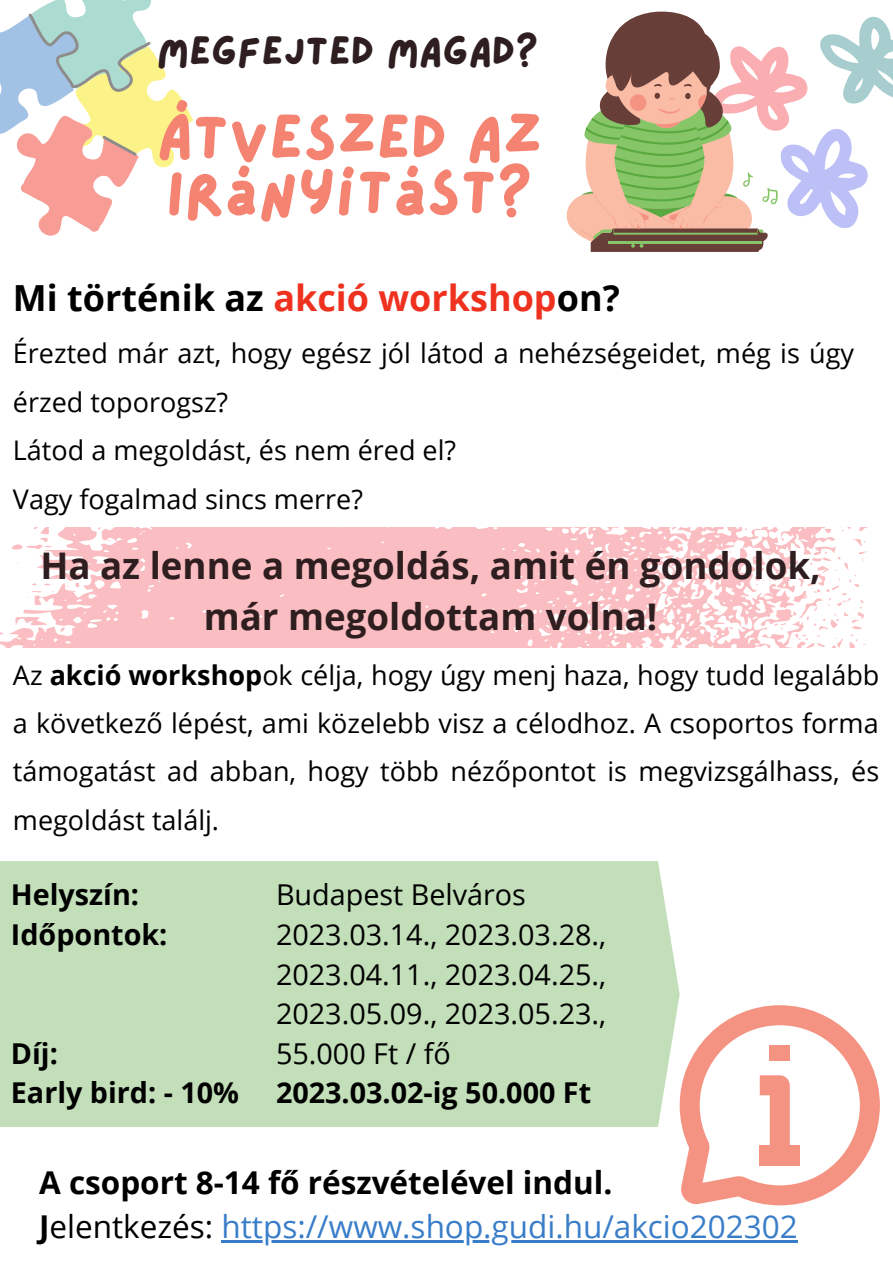
<style>
.page{position:relative;width:893px;height:1264px;background:#fff}
.page>*{position:absolute;margin:0;border:0;box-sizing:border-box;transform-origin:0 0}
.t1{font:62.7px/54.9px "Lazydog";color:#f58371}
.t2{font:40.5px "Lazydog";color:#2e1e20}
.t3{font:700 36.6px/51.3px "Open Sans";color:#2e1e20;text-align:center}
.t4{font:700 36px "Open Sans";color:#000}
.t5{font:31.5px/43.8px "Open Sans";color:#397dc9}
.t6{font:28.65px/39.6px "Open Sans";color:#000}
.t7{font:700 28.65px/39.6px "Open Sans";color:#000}
.t8{font:27px/48.3px "Open Sans";color:#000}
.s1{color:#ef3220}
.s2{font-weight:700}
.s3{font-weight:700;color:#000}
.s4{color:#000}
</style>
<div class="page">
<div style="left:0;top:861px;width:679px;height:266px;background:#c2dfb9"></div>
<svg style="left:566px;top:11px;width:326px;height:237px"></svg>
<svg style="left:658px;top:108px;width:22px;height:7px"></svg>
<svg style="left:0;top:0;width:193px;height:236px"></svg>
<svg style="left:0;top:527px;width:867px;height:120px;fill:#fabdc1"></svg>
<svg style="left:679px;top:1005px;width:200px;height:200px"></svg>
<div style="left:759px;top:1145px;width:40px;height:20px;background:#f59382"></div>
<div style="left:769px;top:1045px;width:20px;height:15px;background:#f59382"></div>
<hr style="left:221px;top:1240px;width:577px;height:2px;background:#397dc9">
<h2 class="t2" style="left:157px;top:32px;width:383px">MEGFEJTED MAGAD?</h2>
<h1 class="t1" style="left:156px;top:113px;width:387px">ÁTVESZED AZ<br>IRÁNYÍTÁST?</h1>
<h3 class="t4" style="left:13px;top:272px;width:608px">Mi történik az <span class="s1">akció workshop</span>on?</h3>
<p class="t8" style="left:13px;top:329px;width:842px">Érezted már azt, hogy egész jól látod a nehézségeidet, még is úgy érzed toporogsz?<br>Látod a megoldást, és nem éred el?<br>Vagy fogalmad sincs merre?</p>
<h3 class="t3" style="left:40px;top:538px;width:781px">Ha az lenne a megoldás, amit én gondolok, már megoldottam volna!</h3>
<p class="t8" style="left:13px;top:650px;width:867px;text-align:justify">Az <span class="s2">akció workshop</span>ok célja, hogy úgy menj haza, hogy tudd legalább a következő lépést, ami közelebb visz a célodhoz. A csoportos forma támogatást ad abban, hogy több nézőpontot is megvizsgálhass, és megoldást találj.</p>
<p class="t7" style="left:11px;top:874px;width:158px">Helyszín:<br>Időpontok:</p>
<p class="t7" style="left:11px;top:1032px;width:230px">Díj:<br>Early bird: - 10%</p>
<p class="t6" style="left:276px;top:874px;width:331px">Budapest Belváros<br>2023.03.14., 2023.03.28.,<br>2023.04.11., 2023.04.25.,<br>2023.05.09., 2023.05.23.,<br>55.000 Ft / fő</p>
<p class="t7" style="left:276px;top:1072px;width:316px">2023.03.02-ig 50.000 Ft</p>
<p class="t5" style="left:39px;top:1159px;width:760px"><span class="s3">A csoport 8-14 fő részvételével indul.<br>J</span><span class="s4">elentkezés:</span> https://www.shop.gudi.hu/akcio202302</p>
</div>
